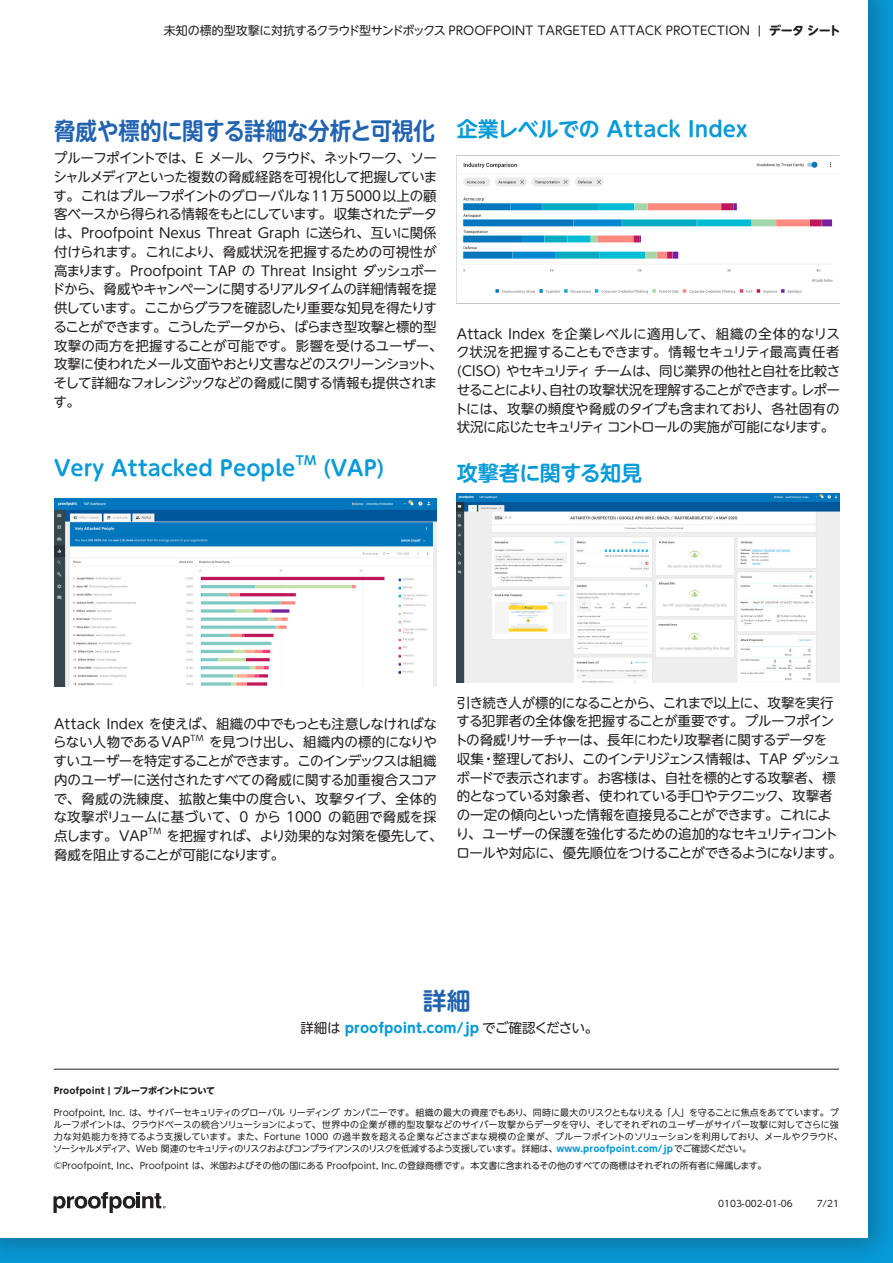
<style>
.page{position:relative;width:893px;height:1263px;background:#fff}
.page>*{position:absolute;margin:0;border:0;box-sizing:border-box;transform-origin:0 0}
.t1{font:700 24px "UD Shin M Go Pr 6 N De";letter-spacing:-.015em;color:#2163b0;scale:.9 1}
.t2{font:700 24px "UD Shin M Go Pr 6 N De";letter-spacing:-.015em;color:#2163b0}
.t3{font:700 21px "UD Shin M Go Pr 6 N De";color:#069ad9}
.t4{font:700 21px "UD Shin M Go Pr 6 N De";letter-spacing:-.025em;color:#069ad9}
.t5{font:13.5px/18.8px "UD Shin M Go Pr 6 N";letter-spacing:-.04em;color:#231f20}
.t6{font:13.5px/18.8px "UD Shin M Go Pr 6 N";letter-spacing:-.005em;color:#231f20}
.t7{font:700 13.5px "UD Shin M Go Pr 6 N";color:#069ad9}
.t8{font:700 12.3px "UD Shin M Go Pr 6 N De";color:#069ad9}
.t9{font:12px "UD Shin M Go Pr 6 N";color:#231f20}
.t10{font:9px/12px "UD Shin M Go Pr 6 N";letter-spacing:-.01em;color:#231f20}
.t11{font:700 9px "UD Shin M Go Pr 6 N";letter-spacing:-.02em;color:#231f20}
.t12{font:7.8px "UD Shin M Go Pr 6 N";color:#231f20}
.s1{font-family:"UD Shin M Go Pr 6";font-weight:700}
.s2{font-weight:400;color:#231f20}
.s3{font-weight:700;color:#069ad9}
</style>
<div class="page">
<div style="left:0;top:0;width:893px;height:1263px;background:#231f20;opacity:.3"></div>
<div style="left:0;top:0;width:868px;height:1237px;background:#fff"></div>
<svg style="left:53px;top:1192px;width:113px;height:21px"></svg>
<hr style="left:54px;top:1069px;width:785px;height:1px;background:#231f20">
<img style="left:54px;top:498px;width:383px;height:188px">
<img style="left:456px;top:493px;width:383px;height:189px">
<img style="left:456px;top:155px;width:383px;height:148px">
<p class="t9" style="left:164px;top:21px;width:678px">未知の標的型攻撃に対抗するクラウド型サンドボックス PROOFPOINT TARGETED ATTACK PROTECTION | <span class="s1">データ シート</span></p>
<h1 class="t1" style="left:54px;top:110px;width:425px">脅威や標的に関する詳細な分析と可視化</h1>
<p class="t5" style="left:52px;top:148px;width:392px">プルーフポイントでは、E メール、クラウド、ネットワーク、ソーシャルメディアといった複数の脅威経路を可視化して把握しています。これはプルーフポイントのグローバルな11万5000以上の顧客ベースから得られる情報をもとにしています。収集されたデータは、Proofpoint Nexus Threat Graph に送られ、互いに関係付けられます。これにより、脅威状況を把握するための可視性が高まります。Proofpoint TAP の Threat Insight ダッシュボードから、脅威やキャンペーンに関するリアルタイムの詳細情報を提供しています。ここからグラフを確認したり重要な知見を得たりすることができます。こうしたデータから、ばらまき型攻撃と標的型攻撃の両方を把握することが可能です。影響を受けるユーザー、攻撃に使われたメール文面やおとり文書などのスクリーンショット、そして詳細なフォレンジックなどの脅威に関する情報も提供されます。</p>
<h2 class="t3" style="left:54px;top:450px;width:243px">Very Attacked People</h2>
<p class="t8" style="left:295px;top:450px;width:22px">TM</p>
<h2 class="t3" style="left:323px;top:450px;width:63px">(VAP)</h2>
<h2 class="t3" style="left:457px;top:111px;width:292px">企業レベルでの Attack Index</h2>
<p class="t5" style="left:454px;top:323px;width:387px;text-align:justify">Attack Index を企業レベルに適用して、組織の全体的なリスク状況を把握することもできます。情報セキュリティ最高責任者(CISO) やセキュリティ チームは、同じ業界の他社と自社を比較させることにより、自社の攻撃状況を理解することができます。レポートには、攻撃の頻度や脅威のタイプも含まれており、各社固有の状況に応じたセキュリティ コントロールの実施が可能になります。</p>
<h2 class="t4" style="left:457px;top:455px;width:187px">攻撃者に関する知見</h2>
<p class="t6" style="left:53px;top:713px;width:385px">Attack Index を使えば、組織の中でもっとも注意しなければならない人物であるVAP</p>
<p class="t12" style="left:190px;top:731px;width:15px">TM</p>
<p class="t5" style="left:54px;top:732px;width:385px;text-align:justify;text-indent:155px">を見つけ出し、組織内の標的になりやすいユーザーを特定することができます。このインデックスは組織内のユーザーに送付されたすべての脅威に関する加重複合スコアで、脅威の洗練度、拡散と集中の度合い、攻撃タイプ、全体的な攻撃ボリュームに基づいて、0 から 1000 の範囲で脅威を採点します。VAP</p>
<p class="t12" style="left:148px;top:825px;width:15px">TM</p>
<p class="t5" style="left:54px;top:826px;width:390px;text-indent:112px">を把握すれば、より効果的な対策を優先して、脅威を阻止することが可能になります。</p>
<p class="t5" style="left:454px;top:692px;width:389px">引き続き人が標的になることから、これまで以上に、攻撃を実行する犯罪者の全体像を把握することが重要です。プルーフポイントの脅威リサーチャーは、長年にわたり攻撃者に関するデータを収集・整理しており、このインテリジェンス情報は、TAP ダッシュボードで表示されます。お客様は、自社を標的とする攻撃者、標的となっている対象者、使われている手口やテクニック、攻撃者の一定の傾向といった情報を直接見ることができます。これにより、ユーザーの保護を強化するための追加的なセキュリティコントロールや対応に、優先順位をつけることができるようになります。</p>
<h1 class="t2" style="left:423px;top:980px;width:49px">詳細</h1>
<p class="t7" style="left:300px;top:1016px;width:299px"><span class="s2">詳細は</span> proofpoint.com/jp <span class="s2">でご確認ください。</span></p>
<p class="t11" style="left:54px;top:1083px;width:163px">Proofpoint | プルーフポイントについて</p>
<p class="t10" style="left:53px;top:1106px;width:791px">Proofpoint, Inc. は、サイバーセキュリティのグローバル リーディング カンパニーです。組織の最大の資産でもあり、同時に最大のリスクともなりえる「人」を守ることに焦点をあてています。プルーフポイントは、クラウドベースの統合ソリューションによって、世界中の企業が標的型攻撃などのサイバー攻撃からデータを守り、そしてそれぞれのユーザーがサイバー攻撃に対してさらに強力な対処能力を持てるよう支援しています。また、Fortune 1000 の過半数を超える企業などさまざまな規模の企業が、プルーフポイントのソリューションを利用しており、メールやクラウド、ソーシャルメディア、Web 関連のセキュリティのリスクおよびコンプライアンスのリスクを低減するよう支援しています。詳細は、<span class="s3">www.proofpoint.com/jp</span>でご確認ください。</p>
<p class="t10" style="left:54px;top:1159px;width:714px">©Proofpoint, Inc、Proofpoint は、米国およびその他の国にある Proofpoint, Inc.の登録商標です。本文書に含まれるその他のすべての商標はそれぞれの所有者に帰属します。</p>
<p class="t10" style="left:718px;top:1197px;width:76px">0103-002-01-06</p>
<p class="t10" style="left:817px;top:1197px;width:24px">7/21</p>
</div>
